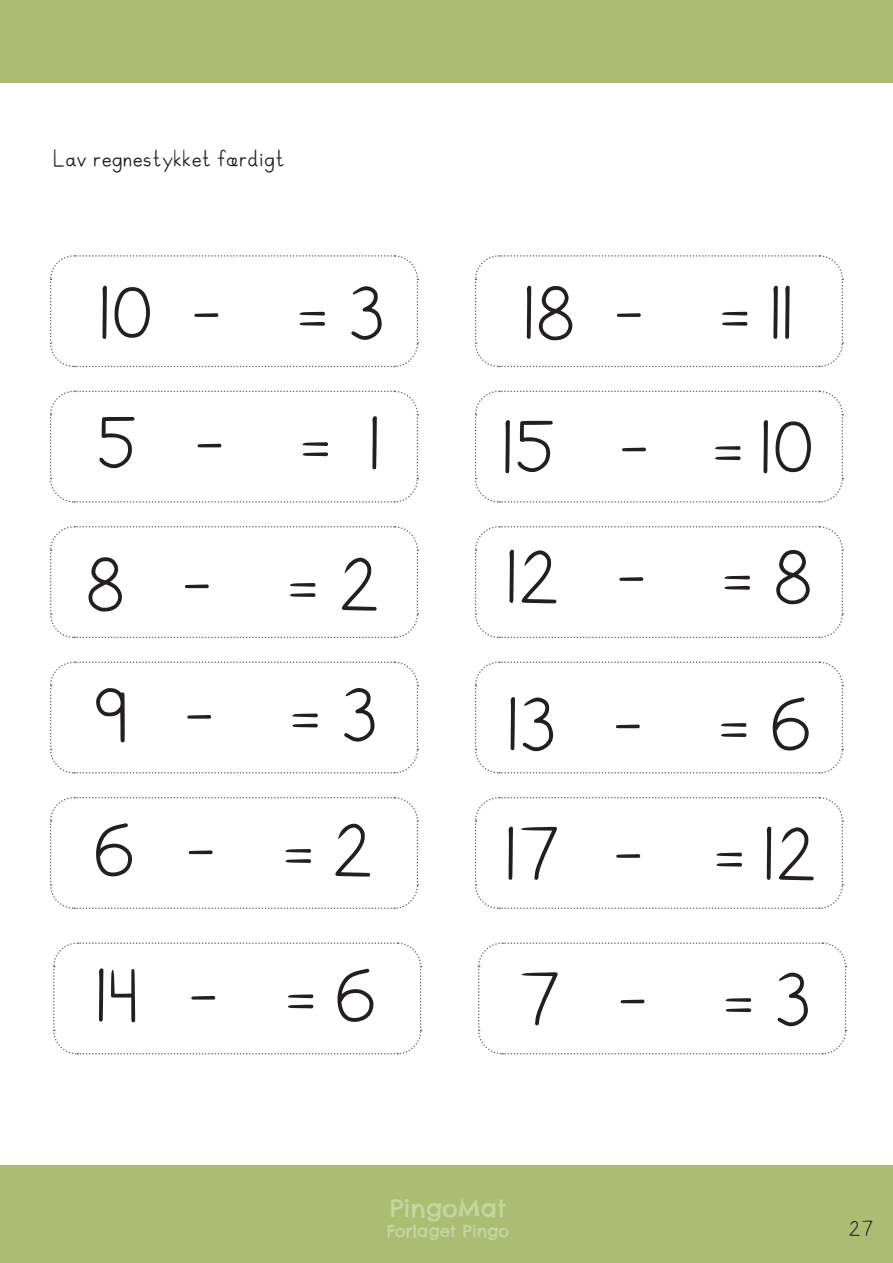
<style>
.page{position:relative;width:893px;height:1263px;background:#acbd73}
.page>*{position:absolute;margin:0;border:0;box-sizing:border-box;transform-origin:0 0}
.t1{font:73.5px "Pingo";color:#231f20}
.t2{font:24px "Pingo";color:#231f20}
.t3{font:24px "Chelsea Market Pro";color:#c6d59f}
.t4{font:21px "Pingo";color:#231f20}
.t5{font:16.5px "Chelsea Market Pro";color:#c6d59f}
</style>
<div class="page">
<div style="left:0;top:83px;width:893px;height:1081px;background:#fff"></div>
<div style="left:49px;top:661px;width:370px;height:113px;background:#fff"></div>
<div style="left:49px;top:796px;width:370px;height:114px;background:#fff"></div>
<div style="left:49px;top:390px;width:370px;height:113px;background:#fff"></div>
<div style="left:49px;top:525px;width:370px;height:114px;background:#fff"></div>
<div style="left:49px;top:254px;width:370px;height:114px;background:#fff"></div>
<div style="left:474px;top:661px;width:370px;height:113px;background:#fff"></div>
<div style="left:474px;top:796px;width:370px;height:114px;background:#fff"></div>
<div style="left:474px;top:390px;width:370px;height:113px;background:#fff"></div>
<div style="left:474px;top:525px;width:370px;height:114px;background:#fff"></div>
<div style="left:474px;top:254px;width:370px;height:114px;background:#fff"></div>
<div style="left:52px;top:942px;width:370px;height:113px;background:#fff"></div>
<div style="left:477px;top:942px;width:370px;height:113px;background:#fff"></div>
<p class="t2" style="left:53px;top:147px;width:233px">Lav regnestykket færdigt</p>
<p class="t1" style="left:99px;top:278px;width:288px">10 - = 3</p>
<p class="t1" style="left:95px;top:408px;width:287px">5 - = 1</p>
<p class="t1" style="left:85px;top:549px;width:298px">8 - = 2</p>
<p class="t1" style="left:92px;top:679px;width:288px">9 - = 3</p>
<p class="t1" style="left:92px;top:815px;width:284px">6 - = 2</p>
<p class="t1" style="left:523px;top:278px;width:272px">18 - = 11</p>
<p class="t1" style="left:502px;top:412px;width:315px">15 - = 10</p>
<p class="t1" style="left:506px;top:542px;width:309px">12 - = 8</p>
<p class="t1" style="left:507px;top:689px;width:307px">13 - = 6</p>
<p class="t1" style="left:505px;top:819px;width:314px">17 - = 12</p>
<p class="t1" style="left:95px;top:960px;width:284px">14 - = 6</p>
<p class="t1" style="left:517px;top:964px;width:296px">7 - = 3</p>
<p class="t3" style="left:390px;top:1193px;width:117px">PingoMat</p>
<p class="t5" style="left:387px;top:1220px;width:124px">Forlaget Pingo</p>
<p class="t4" style="left:848px;top:1218px;width:26px">27</p>
</div>
